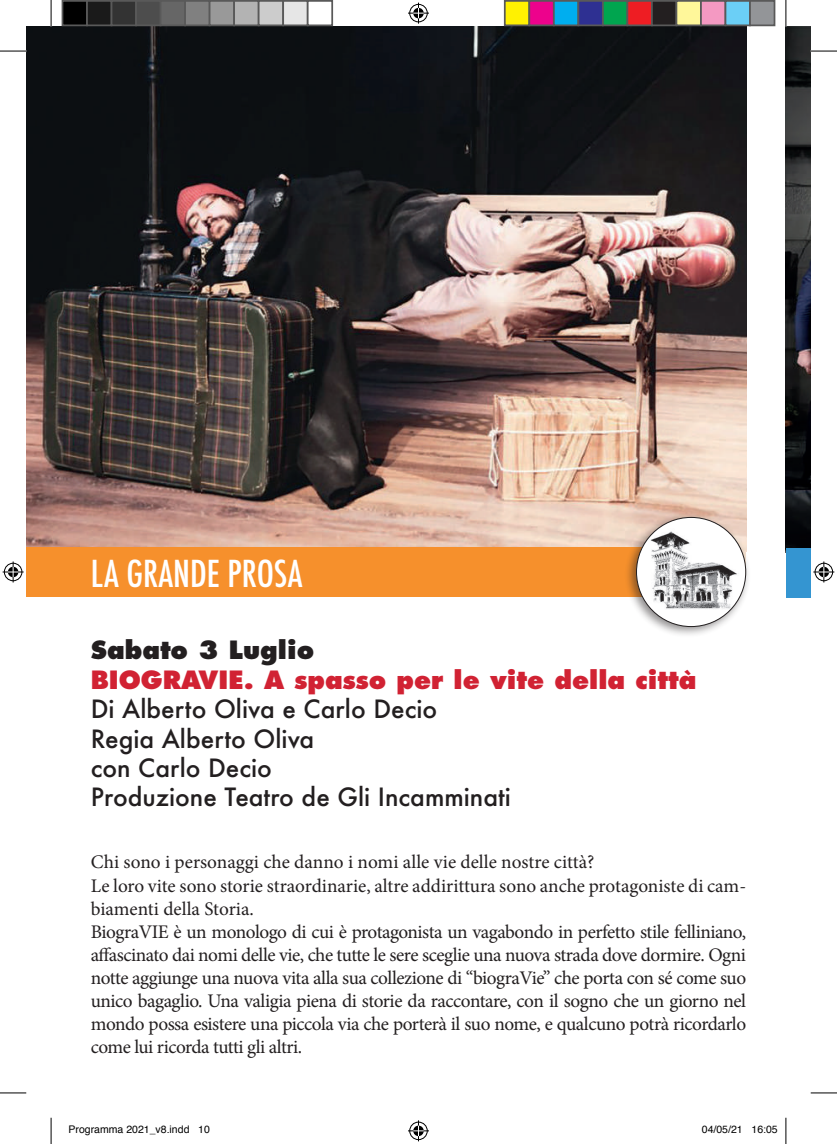
<style>
.page{position:relative;width:837px;height:1144px;background:#fff}
.page>*{position:absolute;margin:0;border:0;box-sizing:border-box;transform-origin:0 0}
.t1{font:500 condensed 36.05px "Futura";color:#fff}
.t2{font:500 24.5px/29.4px "Futura";color:#231f20}
.t3{font:800 24.5px "Futura Std";color:#d12233}
.t4{font:800 24.5px "Futura Std";color:#231f20}
.t5{font:19.25px/23.1px "Minion Pro";letter-spacing:-.025em;color:#231f20}
.t6{font:10.5px "Helvetica";color:#000}
</style>
<div class="page">
<img style="left:785px;top:26px;width:25px;height:522px">
<div style="left:785px;top:548px;width:25px;height:50px;background:#3495d1"></div>
<img style="left:26px;top:26px;width:720px;height:521px">
<div style="left:26px;top:547px;width:640px;height:50px;background:#f6902c"></div>
<div style="left:624px;top:512px;width:126px;height:126px;background:#231f20;opacity:.5"></div>
<img style="left:636px;top:517px;width:109px;height:109px;border-radius:55px">
<svg style="left:0;top:51px;width:26px;height:1px"></svg>
<svg style="left:810px;top:51px;width:26px;height:1px"></svg>
<svg style="left:0;top:1092px;width:26px;height:1px"></svg>
<svg style="left:810px;top:1092px;width:26px;height:1px"></svg>
<svg style="left:51px;top:0;width:1px;height:26px"></svg>
<svg style="left:51px;top:1118px;width:1px;height:26px"></svg>
<svg style="left:785px;top:0;width:1px;height:26px"></svg>
<svg style="left:785px;top:1118px;width:1px;height:26px"></svg>
<svg style="left:408px;top:3px;width:21px;height:21px"></svg>
<svg style="left:408px;top:1120px;width:21px;height:21px"></svg>
<svg style="left:3px;top:561px;width:21px;height:21px"></svg>
<svg style="left:813px;top:561px;width:21px;height:21px"></svg>
<div style="left:62px;top:1px;width:25px;height:24px;background:#000"></div>
<div style="left:62px;top:0;width:26px;height:26px;border:2px solid #595959"></div>
<div style="left:87px;top:1px;width:24px;height:24px;background:#1a1a1a"></div>
<div style="left:86px;top:0;width:26px;height:26px;border:2px solid #595959"></div>
<div style="left:111px;top:1px;width:25px;height:24px;background:#333"></div>
<div style="left:111px;top:0;width:26px;height:26px;border:2px solid #595959"></div>
<div style="left:136px;top:1px;width:24px;height:24px;background:#4d4d4d"></div>
<div style="left:135px;top:0;width:26px;height:26px;border:2px solid #595959"></div>
<div style="left:160px;top:1px;width:25px;height:24px;background:#666"></div>
<div style="left:160px;top:0;width:26px;height:26px;border:2px solid #595959"></div>
<div style="left:185px;top:1px;width:24px;height:24px;background:#808080"></div>
<div style="left:184px;top:0;width:26px;height:26px;border:2px solid #595959"></div>
<div style="left:209px;top:1px;width:25px;height:24px;background:#999"></div>
<div style="left:209px;top:0;width:26px;height:26px;border:2px solid #595959"></div>
<div style="left:234px;top:1px;width:24px;height:24px;background:#b3b3b3"></div>
<div style="left:233px;top:0;width:26px;height:26px;border:2px solid #595959"></div>
<div style="left:258px;top:1px;width:25px;height:24px;background:#ccc"></div>
<div style="left:258px;top:0;width:26px;height:26px;border:2px solid #595959"></div>
<div style="left:283px;top:1px;width:24px;height:24px;background:#e6e6e6"></div>
<div style="left:282px;top:0;width:26px;height:26px;border:2px solid #595959"></div>
<div style="left:307px;top:0;width:26px;height:26px;border:2px solid #595959"></div>
<div style="left:504px;top:1px;width:25px;height:24px;background:#fff101"></div>
<div style="left:503px;top:0;width:27px;height:26px;border:2px solid #595959"></div>
<div style="left:529px;top:1px;width:24px;height:24px;background:#ed028c"></div>
<div style="left:528px;top:0;width:26px;height:26px;border:2px solid #595959"></div>
<div style="left:553px;top:1px;width:25px;height:24px;background:#00aeef"></div>
<div style="left:552px;top:0;width:27px;height:26px;border:2px solid #595959"></div>
<div style="left:578px;top:1px;width:24px;height:24px;background:#2e3092"></div>
<div style="left:577px;top:0;width:26px;height:26px;border:2px solid #595959"></div>
<div style="left:602px;top:1px;width:25px;height:24px;background:#00a54f"></div>
<div style="left:601px;top:0;width:27px;height:26px;border:2px solid #595959"></div>
<div style="left:627px;top:1px;width:24px;height:24px;background:#ee1d23"></div>
<div style="left:626px;top:0;width:26px;height:26px;border:2px solid #595959"></div>
<div style="left:651px;top:1px;width:25px;height:24px;background:#231f20"></div>
<div style="left:650px;top:0;width:27px;height:26px;border:2px solid #595959"></div>
<div style="left:676px;top:1px;width:24px;height:24px;background:#fff79a"></div>
<div style="left:675px;top:0;width:26px;height:26px;border:2px solid #595959"></div>
<div style="left:700px;top:1px;width:25px;height:24px;background:#f499c2"></div>
<div style="left:699px;top:0;width:27px;height:26px;border:2px solid #595959"></div>
<div style="left:725px;top:1px;width:24px;height:24px;background:#6bcff6"></div>
<div style="left:724px;top:0;width:26px;height:26px;border:2px solid #595959"></div>
<div style="left:749px;top:1px;width:25px;height:24px;background:#939598"></div>
<div style="left:748px;top:0;width:27px;height:26px;border:2px solid #595959"></div>
<h1 class="t1" style="left:91px;top:550px;width:213px">LA GRANDE PROSA</h1>
<p class="t4" style="left:91px;top:635px;width:225px">Sabato 3 Luglio</p>
<p class="t3" style="left:91px;top:664px;width:607px">BIOGRAVIE. A spasso per le vite della città</p>
<p class="t2" style="left:91px;top:694px;width:421px">Di Alberto Oliva e Carlo Decio<br>Regia Alberto Oliva<br>con Carlo Decio<br>Produzione Teatro de Gli Incamminati</p>
<p class="t5" style="left:91px;top:851px;width:656px">Chi sono i personaggi che danno i nomi alle vie delle nostre città?<br>Le loro vite sono storie straordinarie, altre addirittura sono anche protagoniste di cam&shy;biamenti della Storia.<br>BiograVIE è un monologo di cui è protagonista un vagabondo in perfetto stile felliniano, affascinato dai nomi delle vie, che tutte le sere sceglie una nuova strada dove dormire. Ogni notte aggiunge una nuova vita alla sua collezione di “biograVie” che porta con sé come suo unico bagaglio. Una valigia piena di storie da raccontare, con il sogno che un giorno nel mondo possa esistere una piccola via che porterà il suo nome, e qualcuno potrà ricordarlo come lui ricorda tutti gli altri.</p>
<p class="t6" style="left:69px;top:1122px;width:143px">Programma 2021_v8.indd 10</p>
<p class="t6" style="left:701px;top:1122px;width:77px">04/05/21 16:05</p>
</div>
